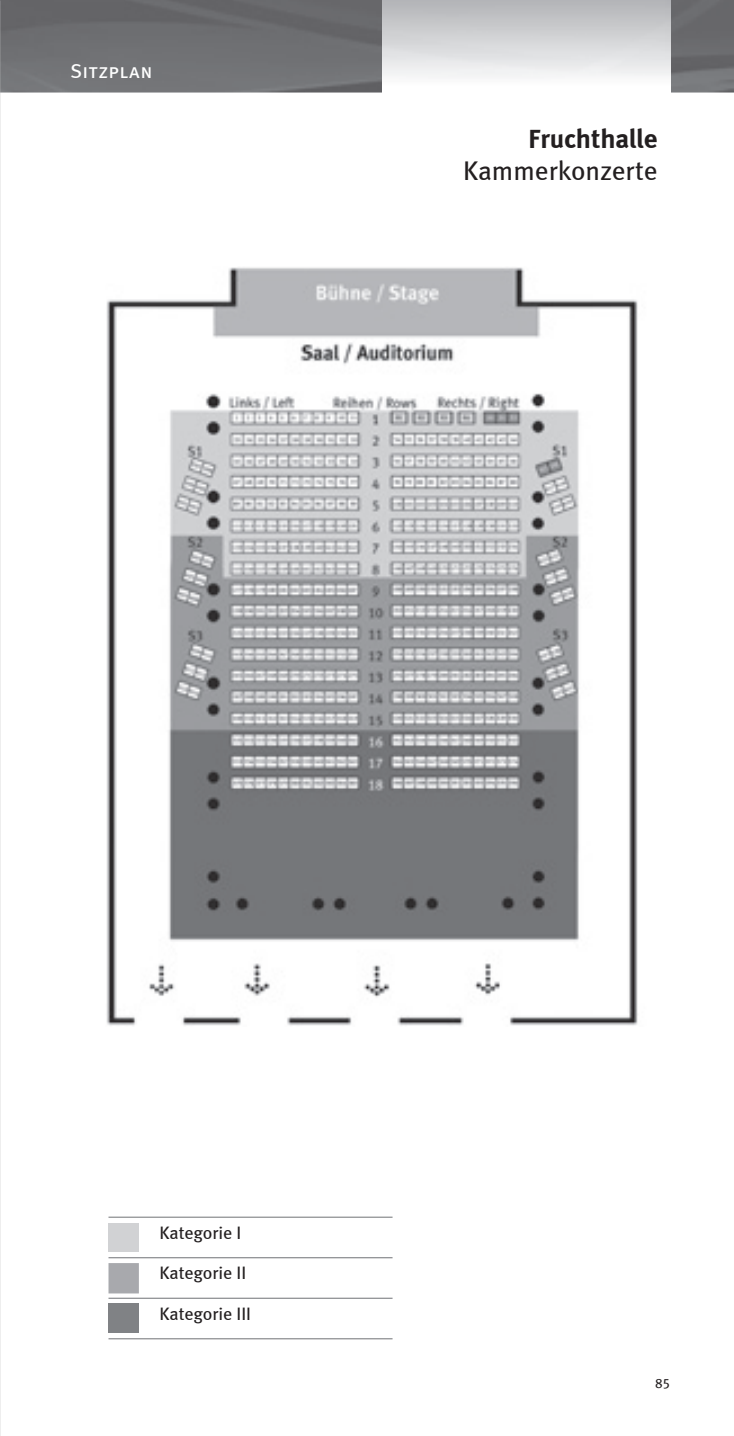
<style>
.page{position:relative;width:734px;height:1436px;background:#fff}
.page>*{position:absolute;margin:0;border:0;box-sizing:border-box;transform-origin:0 0}
.t1{font:27px "Meta Book LF";color:#231f20}
.t2{font:27px "Meta Bold LF";letter-spacing:-.005em;color:#231f20}
.t3{font:20.25px "Meta Book LF Caps";letter-spacing:.02em;color:#fff}
.t4{font:18px "Meta Book LF";color:#231f20}
.t5{font:13.5px "Meta Book LF";color:#231f20}
</style>
<div class="page">
<img style="left:1px;top:0;width:732px;height:92px">
<img style="left:383px;top:0;width:287px;height:92px">
<img style="left:0;top:0;width:1px;height:1435px">
<hr style="left:108px;top:1216px;width:284px;height:1px;background:#808285">
<hr style="left:108px;top:1256px;width:284px;height:1px;background:#808285">
<hr style="left:108px;top:1297px;width:284px;height:1px;background:#808285">
<hr style="left:108px;top:1337px;width:284px;height:1px;background:#808285">
<div style="left:108px;top:1222px;width:31px;height:28px;background:#d1d2d4"></div>
<div style="left:108px;top:1303px;width:31px;height:29px;background:#808285"></div>
<div style="left:108px;top:1262px;width:31px;height:31px;background:#a8a9ad;border:2px solid #a8a9ad"></div>
<img style="left:106px;top:267px;width:532px;height:758px">
<p class="t3" style="left:70px;top:59px;width:84px">Sitzplan</p>
<h1 class="t2" style="left:528px;top:122px;width:130px">Fruchthalle</h1>
<h1 class="t1" style="left:463px;top:155px;width:195px">Kammerkonzerte</h1>
<p class="t4" style="left:159px;top:1221px;width:83px">Kategorie I</p>
<p class="t4" style="left:159px;top:1261px;width:88px">Kategorie II</p>
<p class="t4" style="left:159px;top:1302px;width:93px">Kategorie III</p>
<p class="t5" style="left:655px;top:1374px;width:17px">85</p>
</div>
